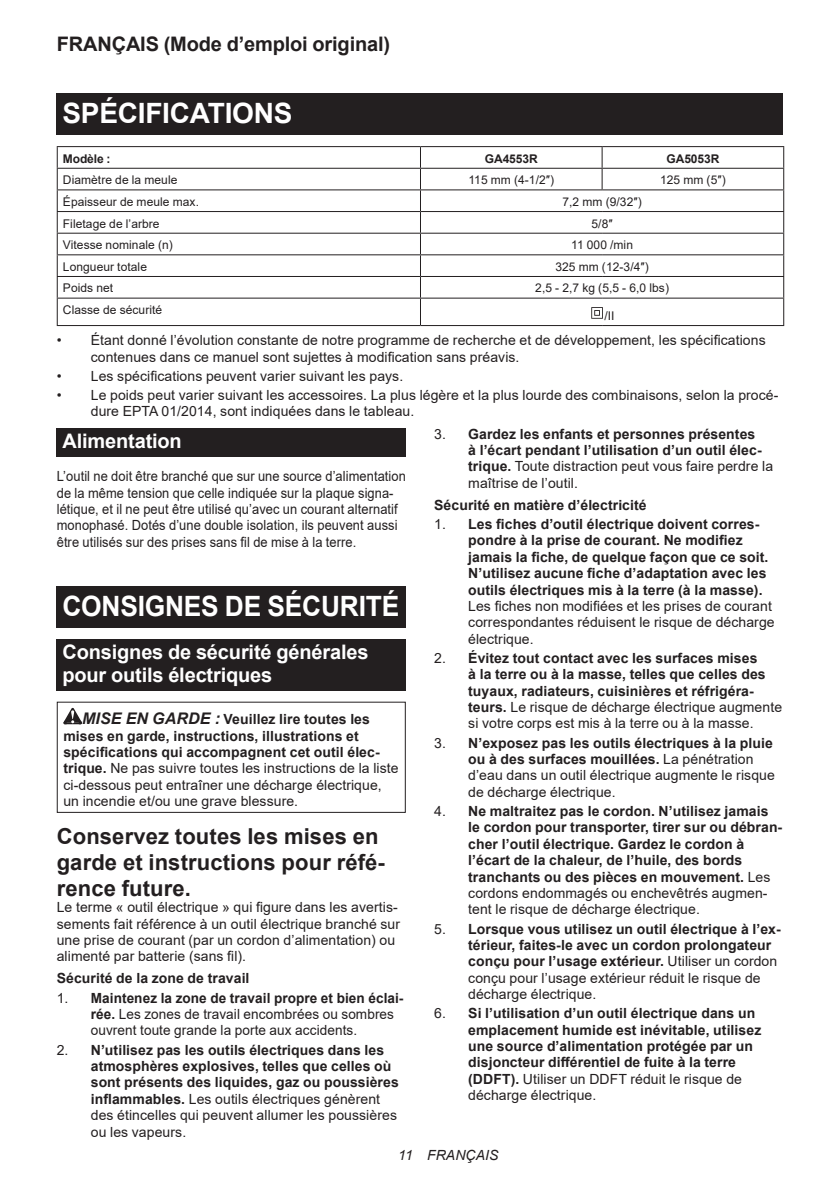
<style>
.page{position:relative;width:840px;height:1191px;background:#fff}
.page>*{position:absolute;margin:0;border:0;box-sizing:border-box;transform-origin:0 0}
.t1{font:700 28px "Arial";letter-spacing:-.01em;color:#fff;scale:.94 1}
.t2{font:700 28px "Arial";letter-spacing:-.01em;color:#fff}
.t3{font:700 22px/25.8px "Arial";letter-spacing:.005em;color:#231f20}
.t4{font:700 20px/23.4px "Arial";letter-spacing:-.01em;color:#fff}
.t5{font:700 20px "Arial";letter-spacing:-.01em;color:#231f20}
.t6{font:700 14px/16.4px "Arial";letter-spacing:.005em;color:#231f20}
.t7{font:14px/16.4px "Arial";letter-spacing:.005em;color:#231f20}
.t8{font:14px/16.4px "Arial";letter-spacing:.005em;color:#231f20;scale:.92 1}
.t9{font:italic 14px "Arial";letter-spacing:.005em;color:#231f20}
.t10{font:12px "Arial";letter-spacing:.005em;color:#231f20}
.t11{font:700 12px "Arial";letter-spacing:-.01em;color:#231f20}
.s1{font-weight:400}
.s2{font-weight:700}
.s3{font-weight:700;font-style:italic;font-size:16px}
</style>
<div class="page">
<div style="left:57px;top:94px;width:725px;height:41px;background:#231f20"></div>
<hr style="left:57px;top:146px;width:363px;height:1px;background:#231f20">
<hr style="left:420px;top:146px;width:181px;height:1px;background:#231f20">
<hr style="left:601px;top:146px;width:182px;height:1px;background:#231f20">
<hr style="left:57px;top:168px;width:363px;height:1px;background:#231f20">
<hr style="left:420px;top:168px;width:181px;height:1px;background:#231f20">
<hr style="left:601px;top:168px;width:182px;height:1px;background:#231f20">
<svg style="left:601px;top:147px;width:1px;height:42px"></svg>
<hr style="left:57px;top:189px;width:363px;height:1px;background:#231f20">
<hr style="left:420px;top:189px;width:181px;height:1px;background:#231f20">
<hr style="left:601px;top:189px;width:182px;height:1px;background:#231f20">
<hr style="left:57px;top:211px;width:363px;height:1px;background:#231f20">
<hr style="left:420px;top:211px;width:181px;height:1px;background:#231f20">
<hr style="left:601px;top:211px;width:182px;height:1px;background:#231f20">
<hr style="left:57px;top:233px;width:363px;height:1px;background:#231f20">
<hr style="left:420px;top:233px;width:181px;height:1px;background:#231f20">
<hr style="left:601px;top:233px;width:182px;height:1px;background:#231f20">
<hr style="left:57px;top:254px;width:363px;height:1px;background:#231f20">
<hr style="left:420px;top:254px;width:181px;height:1px;background:#231f20">
<hr style="left:601px;top:254px;width:182px;height:1px;background:#231f20">
<hr style="left:57px;top:276px;width:363px;height:1px;background:#231f20">
<hr style="left:420px;top:276px;width:181px;height:1px;background:#231f20">
<hr style="left:601px;top:276px;width:182px;height:1px;background:#231f20">
<hr style="left:57px;top:298px;width:363px;height:1px;background:#231f20">
<svg style="left:57px;top:147px;width:1px;height:178px"></svg>
<hr style="left:420px;top:298px;width:181px;height:1px;background:#231f20">
<svg style="left:420px;top:147px;width:1px;height:178px"></svg>
<hr style="left:601px;top:298px;width:182px;height:1px;background:#231f20">
<svg style="left:782px;top:147px;width:1px;height:152px"></svg>
<hr style="left:57px;top:325px;width:363px;height:1px;background:#231f20">
<hr style="left:420px;top:325px;width:181px;height:1px;background:#231f20">
<hr style="left:601px;top:325px;width:182px;height:1px;background:#231f20">
<svg style="left:591px;top:307px;width:11px;height:12px"></svg>
<div style="left:57px;top:428px;width:348px;height:28px;background:#231f20"></div>
<div style="left:57px;top:586px;width:348px;height:41px;background:#231f20"></div>
<div style="left:57px;top:639px;width:348px;height:52px;background:#231f20"></div>
<svg style="left:63px;top:708px;width:19px;height:16px"></svg>
<div style="left:57px;top:701px;width:348px;height:112px;border:1px solid #231f20"></div>
<h3 class="t5" style="left:57px;top:30px;width:335px">FRANÇAIS (Mode d’emploi original)</h3>
<h1 class="t2" style="left:62px;top:94px;width:231px">SPÉCIFICATIONS</h1>
<p class="t11" style="left:63px;top:150px;width:49px">Modèle :</p>
<p class="t11" style="left:484px;top:150px;width:54px">GA4553R</p>
<p class="t11" style="left:666px;top:150px;width:54px">GA5053R</p>
<p class="t10" style="left:63px;top:172px;width:116px">Diamètre de la meule</p>
<p class="t10" style="left:468px;top:172px;width:87px">115 mm (4-1/2″)</p>
<p class="t10" style="left:659px;top:172px;width:67px">125 mm (5″)</p>
<p class="t10" style="left:63px;top:193px;width:137px">Épaisseur de meule max.</p>
<p class="t10" style="left:562px;top:193px;width:81px">7,2 mm (9/32″)</p>
<p class="t10" style="left:63px;top:215px;width:98px">Filetage de l’arbre</p>
<p class="t10" style="left:591px;top:215px;width:23px">5/8″</p>
<p class="t10" style="left:63px;top:237px;width:111px">Vitesse nominale (n)</p>
<p class="t10" style="left:571px;top:237px;width:63px">11 000 /min</p>
<p class="t10" style="left:63px;top:258px;width:86px">Longueur totale</p>
<p class="t10" style="left:555px;top:258px;width:95px">325 mm (12-3/4″)</p>
<p class="t10" style="left:63px;top:280px;width:52px">Poids net</p>
<p class="t10" style="left:535px;top:280px;width:135px">2,5 - 2,7 kg (5,5 - 6,0 lbs)</p>
<p class="t10" style="left:63px;top:301px;width:101px">Classe de sécurité</p>
<p class="t10" style="left:604px;top:307px;width:12px">/II</p>
<p class="t7" style="left:91px;top:332px;width:676px;text-indent:-34px">• Étant donné l’évolution constante de notre programme de recherche et de développement, les spécifications contenues dans ce manuel sont sujettes à modification sans préavis.</p>
<p class="t7" style="left:57px;top:368px;width:348px">• Les spécifications peuvent varier suivant les pays.</p>
<p class="t7" style="left:91px;top:387px;width:688px;text-indent:-34px">• Le poids peut varier suivant les accessoires. La plus légère et la plus lourde des combinaisons, selon la procé&shy;dure EPTA 01/2014, sont indiquées dans le tableau.</p>
<h3 class="t4" style="left:62px;top:429px;width:121px">Alimentation</h3>
<p class="t8" style="left:57px;top:468px;width:381px">L’outil ne doit être branché que sur une source d’alimentation de la même tension que celle indiquée sur la plaque signa&shy;létique, et il ne peut être utilisé qu’avec un courant alternatif monophasé. Dotés d’une double isolation, ils peuvent aussi être utilisés sur des prises sans fil de mise à la terre.</p>
<p class="t6" style="left:468px;top:425px;width:306px;text-indent:-34px"><span class="s1">3.</span> Gardez les enfants et personnes présentes<br>à l’écart pendant l’utilisation d’un outil élec&shy;trique. <span class="s1">Toute distraction peut vous faire perdre la maîtrise de l’outil.</span></p>
<p class="t6" style="left:434px;top:497px;width:214px">Sécurité en matière d’électricité</p>
<p class="t6" style="left:468px;top:516px;width:301px;text-indent:-34px"><span class="s1">1.</span> Les fiches d’outil électrique doivent corres&shy;pondre à la prise de courant. Ne modifiez jamais la fiche, de quelque façon que ce soit.<br>N’utilisez aucune fiche d’adaptation avec les outils électriques mis à la terre (à la masse).</p>
<p class="t7" style="left:468px;top:597px;width:308px">Les fiches non modifiées et les prises de courant correspondantes réduisent le risque de décharge électrique.</p>
<p class="t6" style="left:468px;top:650px;width:315px;text-indent:-34px"><span class="s1">2.</span> Évitez tout contact avec les surfaces mises<br>à la terre ou à la masse, telles que celles des tuyaux, radiateurs, cuisinières et réfrigéra&shy;teurs. <span class="s1">Le risque de décharge électrique augmente si votre corps est mis à la terre ou à la masse.</span></p>
<p class="t7" style="left:468px;top:734px;width:308px;text-indent:-34px">3. <span class="s2">N’exposez pas les outils électriques à la pluie ou à des surfaces mouillées.</span> La pénétration d’eau dans un outil électrique augmente le risque de décharge électrique.</p>
<p class="t6" style="left:468px;top:803px;width:315px;text-indent:-34px"><span class="s1">4.</span> Ne maltraitez pas le cordon. N’utilisez jamais le cordon pour transporter, tirer sur ou débran&shy;cher l’outil électrique. Gardez le cordon à l’écart de la chaleur, de l’huile, des bords tranchants ou des pièces en mouvement. <span class="s1">Les cordons endommagés ou enchevêtrés augmen&shy;tent le risque de décharge électrique.</span></p>
<p class="t6" style="left:468px;top:920px;width:314px;text-indent:-34px"><span class="s1">5.</span> Lorsque vous utilisez un outil électrique à l’ex&shy;térieur, faites-le avec un cordon prolongateur conçu pour l’usage extérieur. <span class="s1">Utiliser un cordon conçu pour l’usage extérieur réduit le risque de décharge électrique.</span></p>
<p class="t6" style="left:468px;top:1005px;width:294px;text-indent:-34px"><span class="s1">6.</span> Si l’utilisation d’un outil électrique dans un emplacement humide est inévitable, utilisez une source d’alimentation protégée par un disjoncteur différentiel de fuite à la terre (DDFT). <span class="s1">Utiliser un DDFT réduit le risque de décharge électrique.</span></p>
<h1 class="t1" style="left:62px;top:586px;width:359px">CONSIGNES DE SÉCURITÉ</h1>
<h3 class="t4" style="left:62px;top:640px;width:307px">Consignes de sécurité générales pour outils électriques</h3>
<p class="t7" style="left:63px;top:711px;width:336px;text-indent:19px"><span class="s3">MISE EN GARDE :</span> <span class="s2">Veuillez lire toutes les mises en garde, instructions, illustrations et spécifications qui accompagnent cet outil élec&shy;trique.</span> Ne pas suivre toutes les instructions de la liste ci-dessous peut entraîner une décharge électrique, un incendie et/ou une grave blessure.</p>
<h2 class="t3" style="left:57px;top:824px;width:329px">Conservez toutes les mises en garde et instructions pour réfé&shy;rence future.</h2>
<p class="t7" style="left:57px;top:899px;width:344px">Le terme « outil électrique » qui figure dans les avertis&shy;sements fait référence à un outil électrique branché sur une prise de courant (par un cordon d’alimentation) ou alimenté par batterie (sans fil).</p>
<p class="t6" style="left:57px;top:970px;width:194px">Sécurité de la zone de travail</p>
<p class="t7" style="left:91px;top:989px;width:314px;text-indent:-34px">1. <span class="s2">Maintenez la zone de travail propre et bien éclai&shy;rée.</span> Les zones de travail encombrées ou sombres ouvrent toute grande la porte aux accidents.</p>
<p class="t6" style="left:91px;top:1041px;width:309px;text-indent:-34px"><span class="s1">2.</span> N’utilisez pas les outils électriques dans les atmosphères explosives, telles que celles où sont présents des liquides, gaz ou poussières inflammables. <span class="s1">Les outils électriques génèrent des étincelles qui peuvent allumer les poussières ou les vapeurs.</span></p>
<p class="t9" style="left:398px;top:1146px;width:102px">11 FRANÇAIS</p>
</div>
